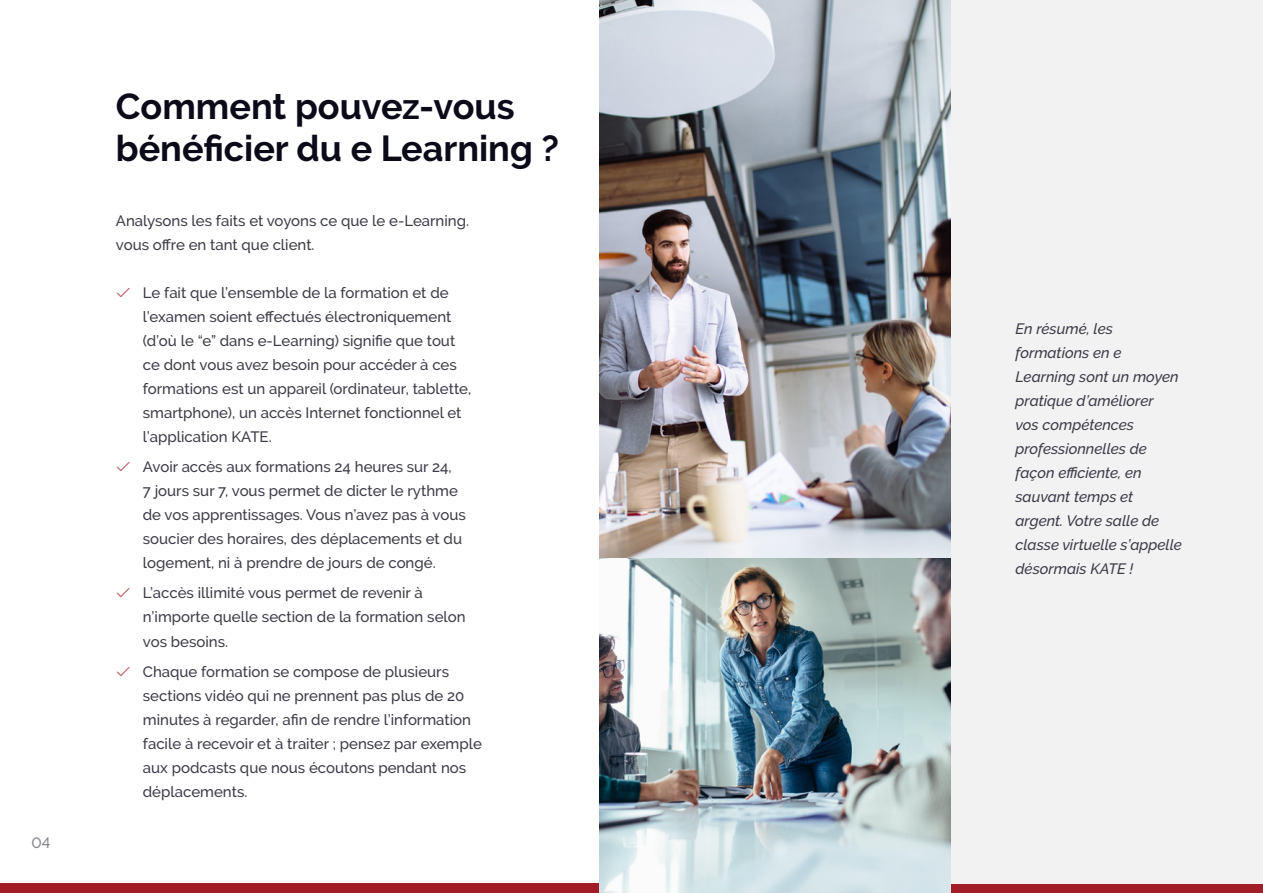
<style>
.page{position:relative;width:1263px;height:893px;background:#fff}
.page>*{position:absolute;margin:0;border:0;box-sizing:border-box;transform-origin:0 0}
.t1{font:700 36px/42px "Raleway";color:#0b0a19}
.t2{font:500 15px/24px "Raleway";color:#3c3b47}
.t3{font:italic 500 15px/24px "Raleway";color:#3c3b47}
.t4{font:500 15px "Raleway";color:#85858c}
.s1{font-family:"la solid 900";font-weight:400;color:#b44b54}
</style>
<div class="page">
<div style="left:0;top:884px;width:1263px;height:9px;background:#a11e29"></div>
<div style="left:936px;top:0;width:327px;height:884px;background:#f2f2f2"></div>
<img style="left:600px;top:0;width:351px;height:558px">
<img style="left:600px;top:558px;width:351px;height:335px">
<p class="t4" style="left:31px;top:834px;width:21px">04</p>
<p class="t1" style="left:116px;top:86px;width:445px">Comment pouvez-vous bénéficier du e Learning ?</p>
<p class="t2" style="left:116px;top:209px;width:355px">Analysons les faits et voyons ce que le e-Learning.</p>
<p class="t2" style="left:116px;top:233px;width:200px">vous offre en tant que client.</p>
<p class="t2" style="left:143px;top:281px;width:330px;text-indent:-27px"><span class="s1">â</span> Le fait que l’ensemble de la formation et de l’examen soient effectués électroniquement (d’où le “e” dans e-Learning) signifie que tout ce dont vous avez besoin pour accéder à ces formations est un appareil (ordinateur, tablette, smartphone), un accès Internet fonctionnel et l’application KATE.</p>
<p class="t2" style="left:143px;top:455px;width:324px;text-indent:-27px"><span class="s1">â</span> Avoir accès aux formations 24 heures sur 24,<br>7 jours sur 7, vous permet de dicter le rythme de vos apprentissages. Vous n’avez pas à vous soucier des horaires, des déplacements et du logement, ni à prendre de jours de congé.</p>
<p class="t2" style="left:143px;top:581px;width:324px;text-indent:-27px"><span class="s1">â</span> L’accès illimité vous permet de revenir à n’importe quelle section de la formation selon vos besoins.</p>
<p class="t2" style="left:143px;top:659px;width:341px;text-indent:-27px"><span class="s1">â</span> Chaque formation se compose de plusieurs sections vidéo qui ne prennent pas plus de 20 minutes à regarder, afin de rendre l’information facile à recevoir et à traiter ; pensez par exemple aux podcasts que nous écoutons pendant nos déplacements.</p>
<p class="t3" style="left:1015px;top:316px;width:168px">En résumé, les formations en e<br>Learning sont un moyen pratique d’améliorer<br>vos compétences professionnelles de façon efficiente, en sauvant temps et argent. Votre salle de classe virtuelle s’appelle désormais KATE !</p>
</div>
